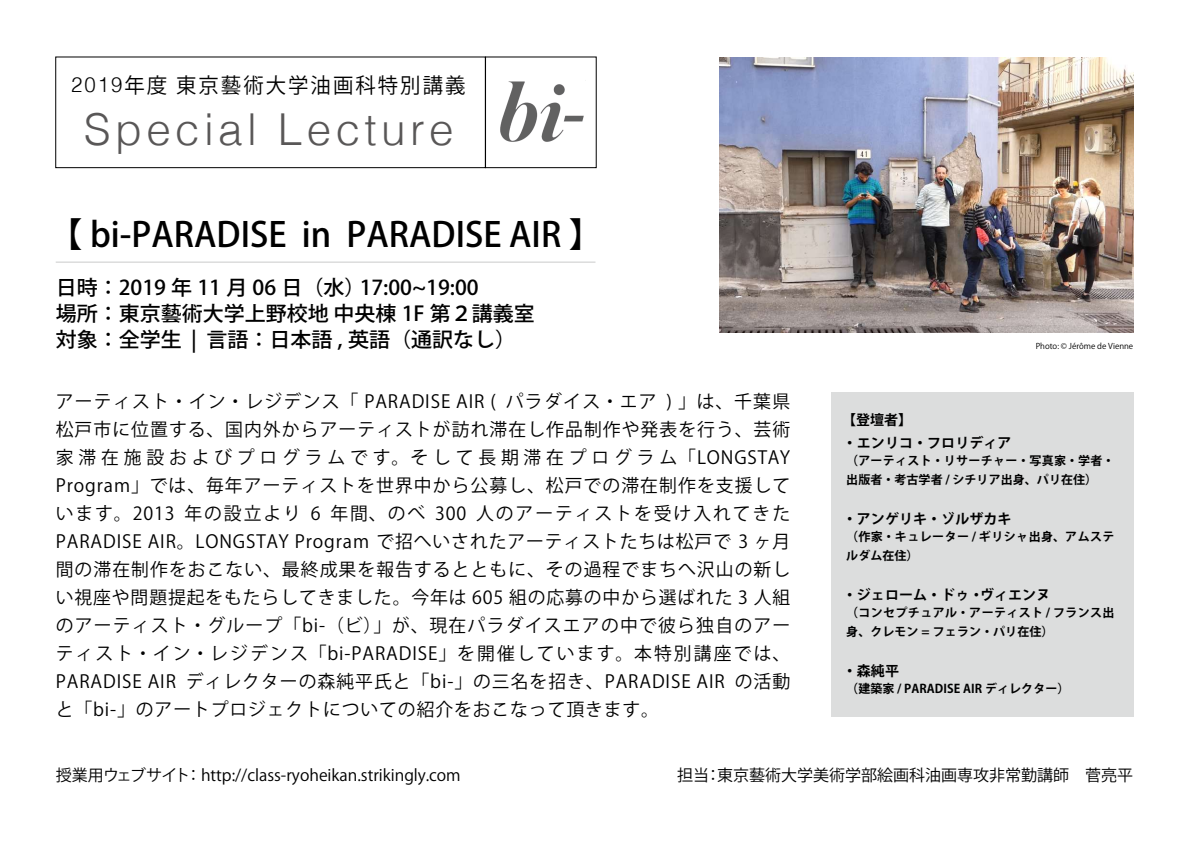
<style>
.page{position:relative;width:1191px;height:842px;background:#fff}
.page>*{position:absolute;margin:0;border:0;box-sizing:border-box;transform-origin:0 0}
.t1{font:300 44px "Helvetica";letter-spacing:.1em;color:#595757}
.t2{font:500 34px "Koz Go Pr 6 N";color:#000}
.t3{font:21px "Koz Go Pr 6 N";letter-spacing:.1em;color:#000}
.t4{font:500 20.4px/26px "Koz Go Pr 6 N";color:#000}
.t5{font:18px/28px "Koz Go Pr 6 N";letter-spacing:.05em;color:#000;text-align:justify}
.t6{font:16px "Koz Go Pr 6 N";color:#000}
.t7{font:700 14px/23.7px "Koz Go Pr 6 N";letter-spacing:.005em;color:#000}
.t8{font:700 12px/19px "Koz Go Pr 6 N";letter-spacing:.025em;color:#000}
.t9{font:700 12px "Koz Go Pr 6 N";letter-spacing:.005em;color:#000}
.t10{font:8px "Koz Go Pr 6 N";color:#000}
.s1{font-family:"Helvetica";font-weight:300}
</style>
<div class="page">
<div style="left:55px;top:56px;width:431px;height:112px;border:1px solid #000"></div>
<div style="left:831px;top:392px;width:302px;height:324px;background:#dcdddd"></div>
<div style="left:485px;top:56px;width:112px;height:112px;border:1px solid #000"></div>
<hr style="left:56px;top:262px;width:539px;height:1px;background:#c9caca">
<img style="left:719px;top:57px;width:414px;height:276px">
<img style="left:500px;top:81px;width:84px;height:61px">
<p class="t3" style="left:71px;top:73px;width:396px"><span class="s1">2019</span>年度 東京藝術大学油画科特別講義</p>
<h1 class="t1" style="left:84px;top:92px;width:371px">Special Lecture</h1>
<h2 class="t2" style="left:48px;top:216px;width:556px">【 bi-PARADISE in PARADISE AIR 】</h2>
<p class="t4" style="left:56px;top:275px;width:481px">日時：2019 年 11 月 06 日（水）17:00~19:00<br>場所：東京藝術大学上野校地 中央棟 1F 第２講義室対象：全学生 | 言語：日本語 , 英語（通訳なし）</p>
<p class="t5" style="left:56px;top:388px;width:736px">アーティスト・イン・レジデンス「 PARADISE AIR ( パラダイス・エア ) 」は、千葉県松戸市に位置する、国内外からアーティストが訪れ滞在し作品制作や発表を行う、芸術家滞在施設およびプログラムです。そして長期滞在プログラム「LONGSTAY Program」では、毎年アーティストを世界中から公募し、松戸での滞在制作を支援しています。2013 年の設立より 6 年間、のべ 300 人のアーティストを受け入れてきたPARADISE AIR。LONGSTAY Program で招へいされたアーティストたちは松戸で 3 ヶ月間の滞在制作をおこない、最終成果を報告するとともに、その過程でまちへ沢山の新しい視座や問題提起をもたらしてきました。今年は 605 組の応募の中から選ばれた 3 人組のアーティスト・グループ「bi-（ビ）」が、現在パラダイスエアの中で彼ら独自のアーティスト・イン・レジデンス「bi-PARADISE」を開催しています。本特別講座では、PARADISE AIR ディレクターの森純平氏と「bi-」の三名を招き、PARADISE AIR の活動と「bi-」のアートプロジェクトについての紹介をおこなって頂きます。</p>
<p class="t10" style="left:1035px;top:342px;width:99px">Photo: © Jérôme de Vienne</p>
<p class="t7" style="left:842px;top:408px;width:171px">【登壇者】<br>・エンリコ・フロリディア</p>
<p class="t8" style="left:846px;top:452px;width:270px">（アーティスト・リサーチャー・写真家・学者・出版者・考古学者 / シチリア出身、パリ在住）</p>
<p class="t7" style="left:842px;top:507px;width:170px">・アンゲリキ・ゾルザカキ</p>
<p class="t8" style="left:846px;top:528px;width:270px">（作家・キュレーター / ギリシャ出身、アムステルダム在住）</p>
<p class="t7" style="left:842px;top:583px;width:209px">・ジェローム・ドゥ・ヴィエンヌ</p>
<p class="t8" style="left:846px;top:604px;width:270px">（コンセプチュアル・アーティスト / フランス出身、クレモン = フェラン・パリ在住）</p>
<p class="t7" style="left:842px;top:659px;width:58px">・森純平</p>
<p class="t9" style="left:846px;top:682px;width:225px">（建築家 / PARADISE AIR ディレクター）</p>
<p class="t6" style="left:56px;top:766px;width:406px">授業用ウェブサイト： http://class-ryoheikan.strikingly.com</p>
<p class="t6" style="left:677px;top:766px;width:458px">担当：東京藝術大学美術学部絵画科油画専攻非常勤講師　菅亮平</p>
</div>
